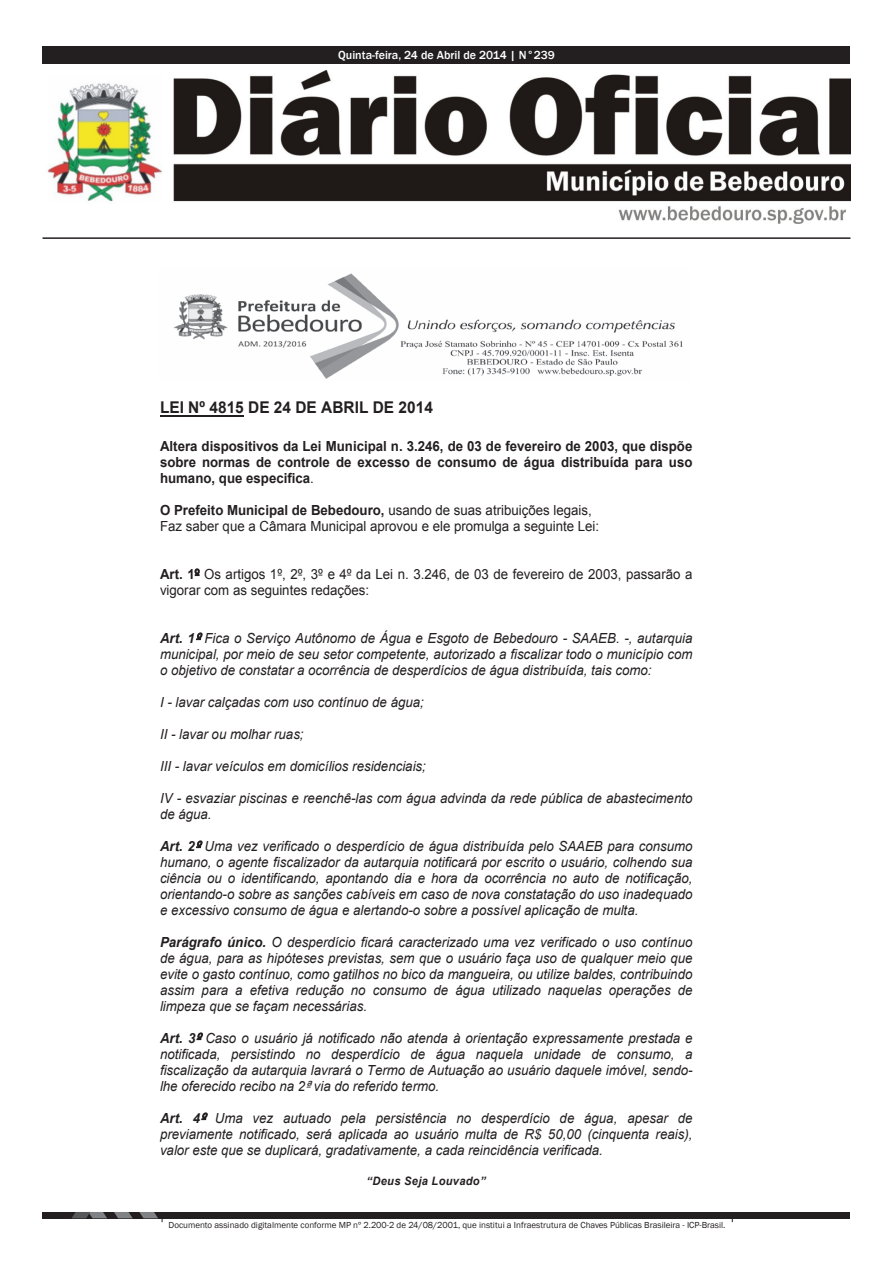
<style>
.page{position:relative;width:893px;height:1263px;background:#fff}
.page>*{position:absolute;margin:0;border:0;box-sizing:border-box;transform-origin:0 0}
.t1{font:700 16.2px "Arial";color:#231f20;scale:.95 1}
.t2{font:italic 13.95px/16px "Arial";color:#231f20;text-align:justify;scale:.95 1}
.t3{font:13.95px/16px "Arial";color:#231f20;scale:.95 1}
.t4{font:700 13.95px/15.9px "Arial";color:#231f20;text-align:justify;scale:.95 1}
.Rodapé{font:500 12px "Franklin Gothic";color:#fff}
.t5{font:italic 700 11.55px "Arial";letter-spacing:.03em;color:#231f20;scale:.95 1}
.Rodapé-2{font:9px "Franklin Gothic";color:#231f20}
.s1{font-weight:400}
.s2{font-weight:700}
.s3{font-family:"Microsoft Sans Serif"}
</style>
<div class="page">
<div style="left:43px;top:47px;width:807px;height:17px;background:#231f20"></div>
<img style="left:47px;top:71px;width:803px;height:153px">
<div style="left:43px;top:1212px;width:807px;height:6px;background:#231f20"></div>
<svg style="left:114px;top:1212px;width:19px;height:6px"></svg>
<svg style="left:72px;top:1212px;width:35px;height:6px"></svg>
<svg style="left:139px;top:1212px;width:24px;height:10px"></svg>
<hr style="left:43px;top:237px;width:807px;height:2px;background:#231f20">
<img style="left:173px;top:273px;width:510px;height:106px">
<hr style="left:160px;top:415px;width:84px;height:2px;background:#231f20">
<svg style="left:195px;top:568px;width:5px;height:8px"></svg>
<svg style="left:196px;top:633px;width:7px;height:7px"></svg>
<svg style="left:196px;top:840px;width:7px;height:8px"></svg>
<svg style="left:196px;top:1032px;width:7px;height:8px"></svg>
<svg style="left:201px;top:1112px;width:7px;height:8px"></svg>
<p class="Rodapé" style="left:338px;top:47px;width:218px">Quinta-feira, 24 de Abril de 2014 | N°239</p>
<p class="t1" style="left:160px;top:397px;width:289px">LEI Nº 4815 DE 24 DE ABRIL DE 2014</p>
<p class="t4" style="left:160px;top:439px;width:562px">Altera dispositivos da Lei Municipal n. 3.246, de 03 de fevereiro de 2003, que dispõe sobre normas de controle de excesso de consumo de água distribuída para uso humano, que especifica<span class="s1">.</span></p>
<p class="t3" style="left:160px;top:502px;width:464px"><span class="s2">O Prefeito Municipal de Bebedouro,</span> usando de suas atribuições legais,<br>Faz saber que a Câmara Municipal aprovou e ele promulga a seguinte Lei:</p>
<p class="t3" style="left:160px;top:566px;width:562px"><span class="s2">Art. 1</span><span class="s3">º</span> Os artigos 1<span class="s3">º</span>, 2<span class="s3">º</span>, 3<span class="s3">º</span> e 4<span class="s3">º</span> da Lei n. 3.246, de 03 de fevereiro de 2003, passarão a vigorar com as seguintes redações:</p>
<p class="t2" style="left:160px;top:630px;width:562px"><span class="s2">Art. 1</span><span class="s3">º</span>Fica o Serviço Autônomo de Água e Esgoto de Bebedouro - SAAEB. -, autarquia municipal, por meio de seu setor competente, autorizado a fiscalizar todo o município com o objetivo de constatar a ocorrência de desperdícios de água distribuída, tais como:</p>
<p class="t2" style="left:160px;top:694px;width:279px">I - lavar calçadas com uso contínuo de água;</p>
<p class="t2" style="left:160px;top:726px;width:153px">II - lavar ou molhar ruas;</p>
<p class="t2" style="left:160px;top:758px;width:281px">III - lavar veículos em domicílios residenciais;</p>
<p class="t2" style="left:160px;top:790px;width:562px">IV - esvaziar piscinas e reenchê-las com água advinda da rede pública de abastecimento de água.</p>
<p class="t2" style="left:160px;top:838px;width:562px"><span class="s2">Art. 2</span><span class="s3">º</span>Uma vez verificado o desperdício de água distribuída pelo SAAEB para consumo humano, o agente fiscalizador da autarquia notificará por escrito o usuário, colhendo sua ciência ou o identificando, apontando dia e hora da ocorrência no auto de notificação, orientando-o sobre as sanções cabíveis em caso de nova constatação do uso inadequado e excessivo consumo de água e alertando-o sobre a possível aplicação de multa.</p>
<p class="t2" style="left:160px;top:934px;width:562px"><span class="s2">Parágrafo único.</span> O desperdício ficará caracterizado uma vez verificado o uso contínuo de água, para as hipóteses previstas, sem que o usuário faça uso de qualquer meio que evite o gasto contínuo, como gatilhos no bico da mangueira, ou utilize baldes, contribuindo assim para a efetiva redução no consumo de água utilizado naquelas operações de limpeza que se façam necessárias.</p>
<p class="t2" style="left:160px;top:1030px;width:562px"><span class="s2">Art. 3</span><span class="s3">º</span>Caso o usuário já notificado não atenda à orientação expressamente prestada e notificada, persistindo no desperdício de água naquela unidade de consumo, a fiscalização da autarquia lavrará o Termo de Autuação ao usuário daquele imóvel, sendo&shy;lhe oferecido recibo na 2<span class="s3">ª</span>via do referido termo.</p>
<p class="t2" style="left:160px;top:1110px;width:562px"><span class="s2">Art. 4</span><span class="s3">º</span> Uma vez autuado pela persistência no desperdício de água, apesar de previamente notificado, será aplicada ao usuário multa de R$ 50,00 (cinquenta reais), valor este que se duplicará, gradativamente, a cada reincidência verificada.</p>
<p class="t5" style="left:367px;top:1173px;width:127px">“Deus Seja Louvado”</p>
<p class="Rodapé-2" style="left:168px;top:1219px;width:558px">Documento assinado digitalmente conforme MP nº 2.200-2 de 24/08/2001, que institui a Infraestrutura de Chaves Públicas Brasileira - ICP-Brasil.</p>
</div>
